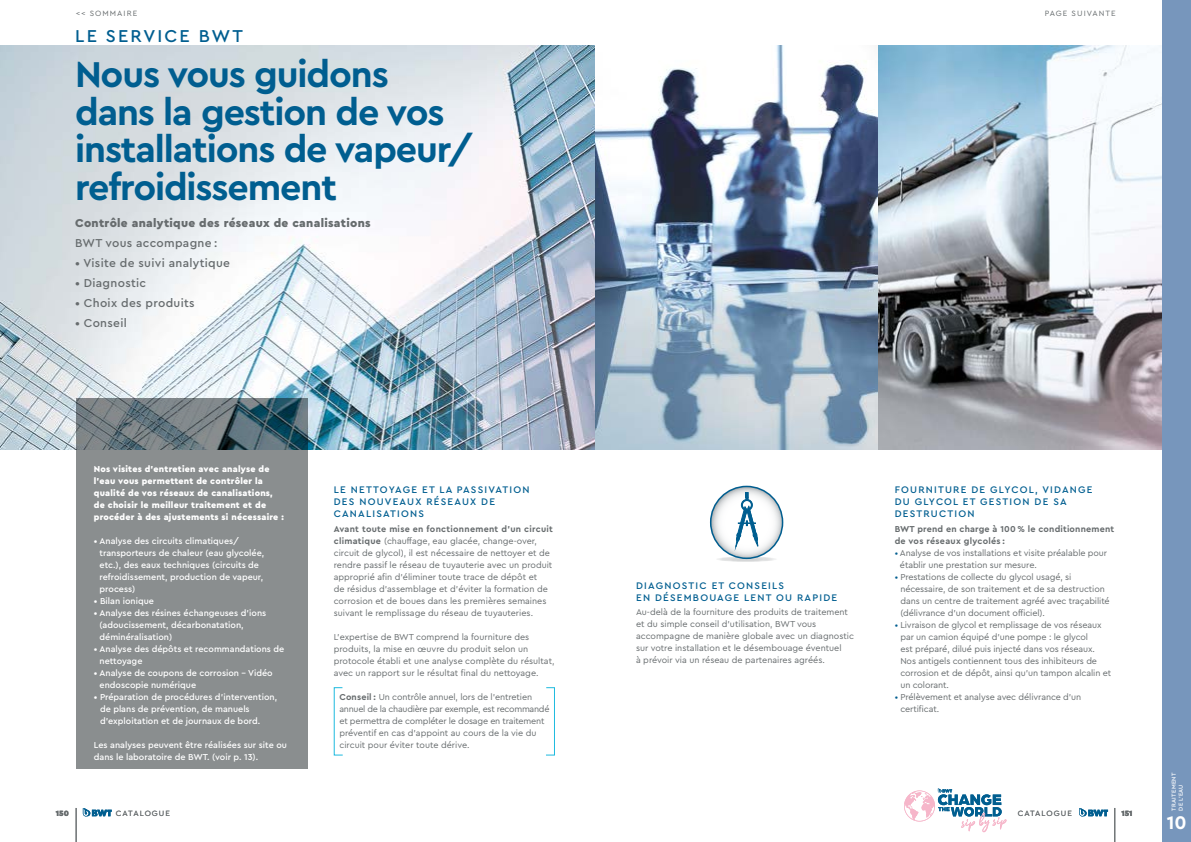
<style>
.page{position:relative;width:1191px;height:842px;background:#fff}
.page>*{position:absolute;margin:0;border:0;box-sizing:border-box;transform-origin:0 0}
.t1{font:700 37.6px/37.6px "Cera PRO";letter-spacing:-.03em;color:#005e90}
.t2{font:700 19.2px "Cera PRO";color:#fff}
.t3{font:500 18px "Cera PRO";letter-spacing:.12em;color:#005e90}
.t4{font:500 12px "Cera PRO";letter-spacing:.025em;color:#676c6e}
.t5{font:900 12px "Cera PRO";letter-spacing:.025em;color:#676c6e}
.t6{font:500 10px/12px "Cera PRO";letter-spacing:.12em;color:#005e90}
.t7{font:9px/12px "Cera PRO";letter-spacing:-.01em;color:#676c6e}
.t8{font:500 9px/12px "Cera PRO";color:#fff}
.t9{font:900 9px/12px "Cera PRO";letter-spacing:.025em;color:#fff}
.t10{font:700 9px/12px "Cera PRO";letter-spacing:.02em;color:#676c6e}
.t11{font:8px "Cera PRO";letter-spacing:.13em;color:#676c6e}
.t12{font:900 8px "Cera PRO";color:#676c6e}
.t13{font:500 6px/7px "Cera PRO";letter-spacing:.04em;color:#fff}
.s1{font-weight:700}
.s2{color:#005e90}
</style>
<div class="page">
<svg style="left:83px;top:808px;width:29px;height:8px"></svg>
<svg style="left:1079px;top:808px;width:29px;height:8px"></svg>
<hr style="left:76px;top:808px;width:1px;height:34px;background:#676c6e">
<hr style="left:1114px;top:808px;width:1px;height:34px;background:#676c6e">
<svg style="left:904px;top:788px;width:102px;height:44px"></svg>
<img style="left:0;top:45px;width:1162px;height:404px">
<svg style="left:76px;top:398px;width:232px;height:370px;background:#848a8b"></svg>
<div style="left:545px;top:687px;width:10px;height:68px;border:1px solid #1dbadf"></div>
<svg style="left:716px;top:556px;width:61px;height:6px"></svg>
<svg style="left:710px;top:486px;width:72px;height:72px"></svg>
<div style="left:710px;top:486px;width:73px;height:73px;border:2px solid #005e90;border-radius:50%"></div>
<svg style="left:734px;top:492px;width:24px;height:61px"></svg>
<div style="left:1162px;top:0;width:29px;height:842px;background:#7796bc"></div>
<p class="t11" style="left:76px;top:8px;width:63px">&lt;&lt; SOMMAIRE</p>
<h3 class="t3" style="left:75px;top:24px;width:169px">LE SERVICE BWT</h3>
<h1 class="t1" style="left:75px;top:54px;width:398px">Nous vous guidons dans la gestion de vos installations de vapeur/ refroidissement</h1>
<h3 class="t5" style="left:75px;top:215px;width:297px">Contrôle analytique des réseaux de canalisations</h3>
<h3 class="t4" style="left:75px;top:235px;width:144px">BWT vous accompagne :</h3>
<h3 class="t4" style="left:75px;top:255px;width:156px">• Visite de suivi analytique</h3>
<h3 class="t4" style="left:75px;top:275px;width:73px">• Diagnostic</h3>
<h3 class="t4" style="left:75px;top:295px;width:121px">• Choix des produits</h3>
<h3 class="t4" style="left:75px;top:315px;width:53px">• Conseil</h3>
<p class="t11" style="left:1044px;top:8px;width:73px">PAGE SUIVANTE</p>
<p class="t9" style="left:94px;top:462px;width:191px">Nos visites d'entretien avec analyse de l'eau vous permettent de contrôler la qualité de vos réseaux de canalisations, de choisir le meilleur traitement et de procéder à des ajustements si nécessaire :</p>
<p class="t8" style="left:100px;top:534px;width:166px;text-indent:-6px">• Analyse des circuits climatiques/ transporteurs de chaleur (eau glycolée, etc.), des eaux techniques (circuits de refroidissement, production de vapeur, process)</p>
<p class="t8" style="left:94px;top:594px;width:62px">• Bilan ionique</p>
<p class="t8" style="left:100px;top:606px;width:168px;text-indent:-6px">• Analyse des résines échangeuses d'ions (adoucissement, décarbonatation, déminéralisation)</p>
<p class="t8" style="left:100px;top:642px;width:186px;text-indent:-6px">• Analyse des dépôts et recommandations de nettoyage</p>
<p class="t8" style="left:100px;top:666px;width:175px;text-indent:-6px">• Analyse de coupons de corrosion - Vidéo endoscopie numérique</p>
<p class="t8" style="left:100px;top:690px;width:179px;text-indent:-6px">• Préparation de procédures d'intervention, de plans de prévention, de manuels d'exploitation et de journaux de bord.</p>
<p class="t8" style="left:94px;top:738px;width:195px">Les analyses peuvent être réalisées sur site ou dans le laboratoire de BWT. (voir p. 13).</p>
<p class="t6" style="left:334px;top:484px;width:197px">LE NETTOYAGE ET LA PASSIVATION<br>DES NOUVEAUX RÉSEAUX DE<br>CANALISATIONS</p>
<p class="t7" style="left:334px;top:523px;width:221px"><span class="s1">Avant toute mise en fonctionnement d’un circuit climatique</span> (chauffage, eau glacée, change-over, circuit de glycol), il est nécessaire de nettoyer et de rendre passif le réseau de tuyauterie avec un produit approprié afin d'éliminer toute trace de dépôt et<br>de résidus d'assemblage et d'éviter la formation de corrosion et de boues dans les premières semaines suivant le remplissage du réseau de tuyauteries.</p>
<p class="t7" style="left:334px;top:631px;width:222px">L'expertise de BWT comprend la fourniture des produits, la mise en œuvre du produit selon un protocole établi et une analyse complète du résultat, avec un rapport sur le résultat final du nettoyage.</p>
<p class="t7" style="left:339px;top:691px;width:211px"><span class="s1">Conseil :</span> Un contrôle annuel, lors de l’entretien annuel de la chaudière par exemple, est recommandé et permettra de compléter le dosage en traitement préventif en cas d’appoint au cours de la vie du circuit pour éviter toute dérive.</p>
<p class="t6" style="left:636px;top:579px;width:202px">DIAGNOSTIC ET CONSEILS<br>EN DÉSEMBOUAGE LENT OU RAPIDE</p>
<p class="t7" style="left:636px;top:606px;width:219px">Au-delà de la fourniture des produits de traitement et du simple conseil d’utilisation, BWT vous accompagne de manière globale avec un diagnostic sur votre installation et le désembouage éventuel<br>à prévoir via un réseau de partenaires agréés.</p>
<p class="t6" style="left:894px;top:484px;width:199px">FOURNITURE DE GLYCOL, VIDANGE<br>DU GLYCOL ET GESTION DE SA<br>DESTRUCTION</p>
<p class="t10" style="left:894px;top:523px;width:221px">BWT prend en charge à 100 % le conditionnement de vos réseaux glycolés :</p>
<p class="t7" style="left:900px;top:547px;width:209px;text-indent:-5px"><span class="s2">•</span> Analyse de vos installations et visite préalable pour établir une prestation sur mesure.</p>
<p class="t7" style="left:900px;top:571px;width:211px;text-indent:-6px"><span class="s2">•</span> Prestations de collecte du glycol usagé, si nécessaire, de son traitement et de sa destruction dans un centre de traitement agréé avec traçabilité (délivrance d'un document officiel).</p>
<p class="t7" style="left:900px;top:619px;width:212px;text-indent:-6px"><span class="s2">•</span> Livraison de glycol et remplissage de vos réseaux par un camion équipé d'une pompe : le glycol<br>est préparé, dilué puis injecté dans vos réseaux.<br>Nos antigels contiennent tous des inhibiteurs de corrosion et de dépôt, ainsi qu'un tampon alcalin et un colorant.</p>
<p class="t7" style="left:900px;top:691px;width:182px;text-indent:-6px"><span class="s2">•</span> Prélèvement et analyse avec délivrance d'un certificat.</p>
<p class="t12" style="left:56px;top:808px;width:15px">150</p>
<p class="t11" style="left:116px;top:808px;width:56px">CATALOGUE</p>
<p class="t11" style="left:1017px;top:808px;width:56px">CATALOGUE</p>
<p class="t12" style="left:1121px;top:808px;width:13px">151</p>
<p class="t13" style="left:1170px;top:811px;width:39px;rotate:-90deg">TRAITEMENT<br>DE L'EAU</p>
<h2 class="t2" style="left:1167px;top:809px;width:21px">10</h2>
</div>
